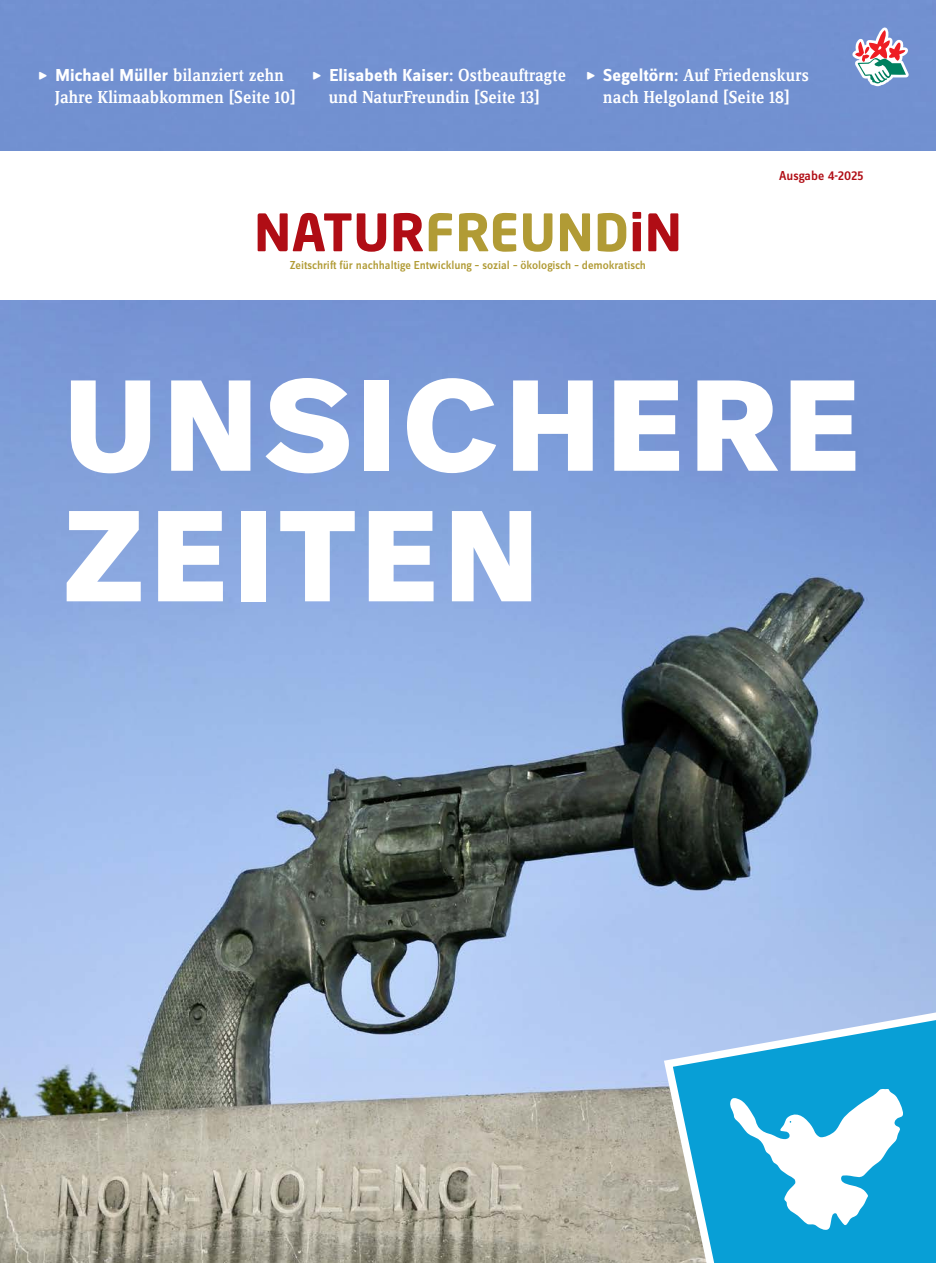
<style>
.page{position:relative;width:936px;height:1263px;background:#fff}
.page>*{position:absolute;margin:0;border:0;box-sizing:border-box;transform-origin:0 0}
.t1{font:800 129px/130.5px "Real Head Pro";letter-spacing:.06em;color:#fff}
.t2{font:700 51px "Neo Sans";letter-spacing:.01em;color:#b00d15}
.t3{font:500 18px/21.6px "Zine Serif Dis OT";letter-spacing:.01em;color:#fff;text-align:center}
.t4{font:700 18px "Zine Sans Dis OT";letter-spacing:.01em;color:#fff}
.t5{font:500 13.5px "Zine Sans Dis OT";color:#b00d15}
.t6{font:500 12px "Zine Sans Dis OT";color:#b19b35}
.s1{font-family:"NF Dfont 2024 Logo Und Specials";font-weight:400}
.s2{font-family:"Zine Sans Dis OT";font-weight:700}
.s3{font-family:"Zine Serif Dis OT";font-weight:500}
.s4{color:#b19b35}
</style>
<div class="page">
<img style="left:0;top:0;width:935px;height:1263px">
<div style="left:0;top:152px;width:935px;height:148px;background:#fff"></div>
<svg style="left:852px;top:27px;width:56px;height:59px"></svg>
<svg style="left:659px;top:984px;width:276px;height:279px"></svg>
<p class="t3" style="left:55px;top:65px;width:242px;text-align:left;text-indent:-16px"><span class="s1">a</span> <span class="s2">Michael Müller</span> bilanziert zehn<br>Jahre Klimaabkommen [Seite 10]</p>
<p class="t4" style="left:313px;top:66px;width:254px"><span class="s1">a</span> Elisabeth Kaiser<span class="s3">: Ostbeauftragte</span></p>
<p class="t3" style="left:329px;top:87px;width:212px">und NaturFreundin [Seite 13]</p>
<p class="t3" style="left:587px;top:65px;width:223px"><span class="s1">a</span> <span class="s2">Segeltörn</span>: Auf Friedenskurs nach Helgoland [Seite 18]</p>
<p class="t5" style="left:779px;top:168px;width:86px">Ausgabe 4-2025</p>
<h2 class="t2" style="left:254px;top:200px;width:429px">NATUR<span class="s4">FREUND</span>iN</h2>
<p class="t6" style="left:290px;top:259px;width:357px">Zeitschrift für nachhaltige Entwicklung – sozial – ökologisch – demokratisch</p>
<h1 class="t1" style="left:65px;top:357px;width:795px">UNSICHERE<br>ZEITEN</h1>
</div>
